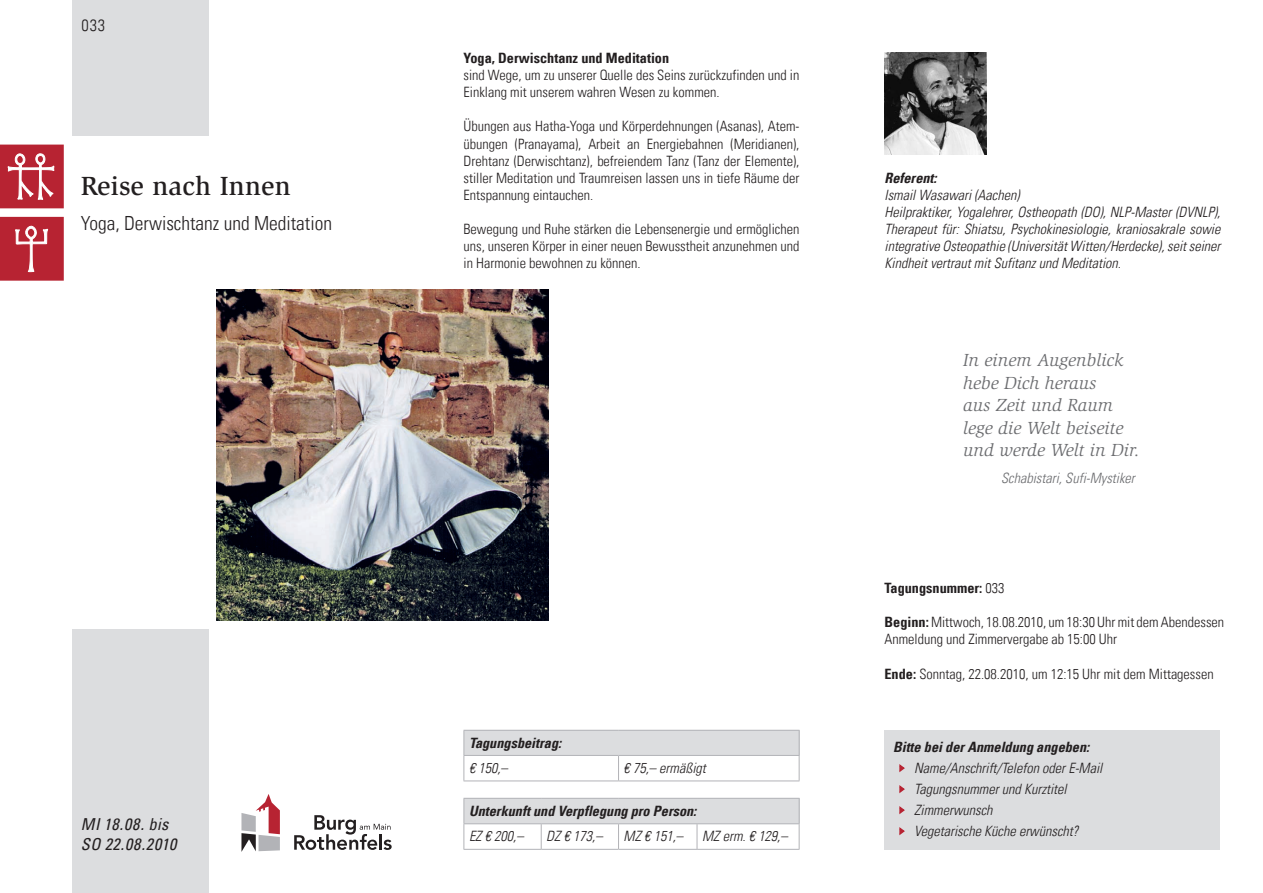
<style>
.page{position:relative;width:1263px;height:893px;background:#fff}
.page>*{position:absolute;margin:0;border:0;box-sizing:border-box;transform-origin:0 0}
.t1{font:500 27px "Slimbach";letter-spacing:.01em;color:#231f20}
.t2{font:300 condensed 19.5px "Univers LT";color:#231f20}
.t3{font:italic 18px/22.5px "Slimbach";color:#6c6d70}
.t4{font:italic condensed 16.5px/19.5px "Univers LT";letter-spacing:.03em;color:#231f20}
.t5{font:300 condensed 16.5px "Univers LT";color:#231f20}
.t6{font:300 condensed 14.25px/17.1px "Univers LT";color:#231f20}
.t7{font:italic 300 condensed 14.25px/17.1px "Univers LT";color:#231f20}
.t8{font:italic 700 condensed 14.25px "Univers LT";color:#231f20}
.t9{font:700 condensed 14.25px "Univers LT";color:#231f20}
.t10{font:italic 300 condensed 14.25px "Univers LT";color:#6c6d70}
.s1{font-weight:300}
.s2{font-weight:700}
</style>
<div class="page">
<img style="left:217px;top:289px;width:332px;height:332px">
<div style="left:72px;top:0;width:136px;height:136px;background:#dcdddf"></div>
<div style="left:72px;top:629px;width:136px;height:264px;background:#dcdddf"></div>
<hr style="left:463px;top:798px;width:78px;height:1px;background:#b2b3b7">
<hr style="left:541px;top:798px;width:77px;height:1px;background:#b2b3b7">
<hr style="left:618px;top:798px;width:79px;height:1px;background:#b2b3b7">
<hr style="left:697px;top:798px;width:102px;height:1px;background:#b2b3b7">
<svg style="left:463px;top:799px;width:337px;height:50px"></svg>
<hr style="left:463px;top:849px;width:78px;height:1px;background:#b2b3b7">
<hr style="left:541px;top:849px;width:77px;height:1px;background:#b2b3b7">
<hr style="left:618px;top:849px;width:79px;height:1px;background:#b2b3b7">
<hr style="left:697px;top:849px;width:102px;height:1px;background:#b2b3b7">
<img style="left:884px;top:53px;width:102px;height:102px">
<div style="left:884px;top:730px;width:336px;height:120px;background:#dcdddf"></div>
<svg style="left:899px;top:764px;width:6px;height:9px"></svg>
<svg style="left:899px;top:785px;width:6px;height:9px"></svg>
<svg style="left:899px;top:806px;width:6px;height:9px"></svg>
<svg style="left:899px;top:827px;width:6px;height:9px"></svg>
<div style="left:464px;top:730px;width:335px;height:25px;background:#dcdddf"></div>
<hr style="left:463px;top:730px;width:155px;height:1px;background:#b2b3b7">
<hr style="left:618px;top:730px;width:181px;height:1px;background:#b2b3b7">
<hr style="left:463px;top:755px;width:155px;height:1px;background:#b2b3b7">
<svg style="left:463px;top:731px;width:1px;height:50px"></svg>
<hr style="left:618px;top:755px;width:181px;height:1px;background:#b2b3b7">
<svg style="left:618px;top:756px;width:1px;height:25px"></svg>
<svg style="left:799px;top:731px;width:1px;height:50px"></svg>
<hr style="left:463px;top:781px;width:155px;height:1px;background:#b2b3b7">
<hr style="left:618px;top:781px;width:181px;height:1px;background:#b2b3b7">
<svg style="left:0;top:145px;width:64px;height:64px;background:#c24551"></svg>
<svg style="left:0;top:217px;width:64px;height:64px;background:#bd3745"></svg>
<svg style="left:294px;top:815px;width:98px;height:35px"></svg>
<svg style="left:241px;top:794px;width:39px;height:58px"></svg>
<p class="t5" style="left:82px;top:16px;width:25px">033</p>
<h1 class="t1" style="left:81px;top:169px;width:211px">Reise nach Innen</h1>
<h2 class="t2" style="left:81px;top:211px;width:253px">Yoga, Derwischtanz und Meditation</h2>
<p class="t4" style="left:81px;top:814px;width:97px">MI 18.08. bis<br>SO 22.08.2010</p>
<p class="t9" style="left:463px;top:49px;width:207px">Yoga, Derwischtanz und Meditation</p>
<p class="t6" style="left:463px;top:67px;width:337px">sind Wege, um zu unserer Quelle des Seins zurückzufinden und in<br>Einklang mit unserem wahren Wesen zu kommen.</p>
<p class="t6" style="left:463px;top:118px;width:337px;text-align:justify">Übungen aus Hatha-Yoga und Körperdehnungen (Asanas), Atem&shy;übungen (Pranayama), Arbeit an Energiebahnen (Meridianen), Drehtanz (Derwischtanz), befreiendem Tanz (Tanz der Elemente), stiller Meditation und Traumreisen lassen uns in tiefe Räume der Entspannung eintauchen.</p>
<p class="t6" style="left:463px;top:220px;width:337px;text-align:justify">Bewegung und Ruhe stärken die Lebensenergie und ermöglichen uns, unseren Körper in einer neuen Bewusstheit anzunehmen und in Harmonie bewohnen zu können.</p>
<p class="t8" style="left:469px;top:734px;width:94px">Tagungsbeitrag:</p>
<p class="t7" style="left:469px;top:759px;width:40px">€ 150,–</p>
<p class="t7" style="left:624px;top:759px;width:84px">€ 75,– ermäßigt</p>
<p class="t8" style="left:469px;top:802px;width:229px">Unterkunft und Verpflegung pro Person:</p>
<p class="t7" style="left:469px;top:828px;width:56px">EZ € 200,–</p>
<p class="t7" style="left:546px;top:828px;width:58px">DZ € 173,–</p>
<p class="t7" style="left:624px;top:828px;width:61px">MZ € 151,–</p>
<p class="t7" style="left:702px;top:828px;width:87px">MZ erm. € 129,–</p>
<p class="t8" style="left:884px;top:169px;width:54px">Referent:</p>
<p class="t7" style="left:884px;top:186px;width:337px">Ismail Wasawari (Aachen)<br>Heilpraktiker, Yogalehrer, Ostheopath (DO), NLP-Master (DVNLP), Therapeut für: Shiatsu, Psychokinesiologie, kraniosakrale sowie integrative Osteopathie (Universität Witten/Herdecke), seit seiner Kindheit vertraut mit Sufitanz und Meditation.</p>
<p class="t3" style="left:963px;top:349px;width:178px">In einem Augenblick hebe Dich heraus<br>aus Zeit und Raum lege die Welt beiseite und werde Welt in Dir.</p>
<p class="t10" style="left:1001px;top:470px;width:135px">Schabistari, Sufi-Mystiker</p>
<p class="t9" style="left:884px;top:579px;width:122px">Tagungsnummer: <span class="s1">033</span></p>
<p class="t6" style="left:884px;top:614px;width:341px"><span class="s2">Beginn:</span> Mittwoch, 18.08.2010, um 18:30 Uhr mit dem Abendessen<br>Anmeldung und Zimmervergabe ab 15:00 Uhr</p>
<p class="t6" style="left:884px;top:665px;width:331px"><span class="s2">Ende:</span> Sonntag, 22.08.2010, um 12:15 Uhr mit dem Mittagessen</p>
<p class="t8" style="left:893px;top:738px;width:198px">Bitte bei der Anmeldung angeben:</p>
<p class="t7" style="left:914px;top:758px;width:190px;line-height:21px">Name/Anschrift/Telefon oder E-Mail<br>Tagungsnummer und Kurztitel<br>Zimmerwunsch<br>Vegetarische Küche erwünscht?</p>
</div>
